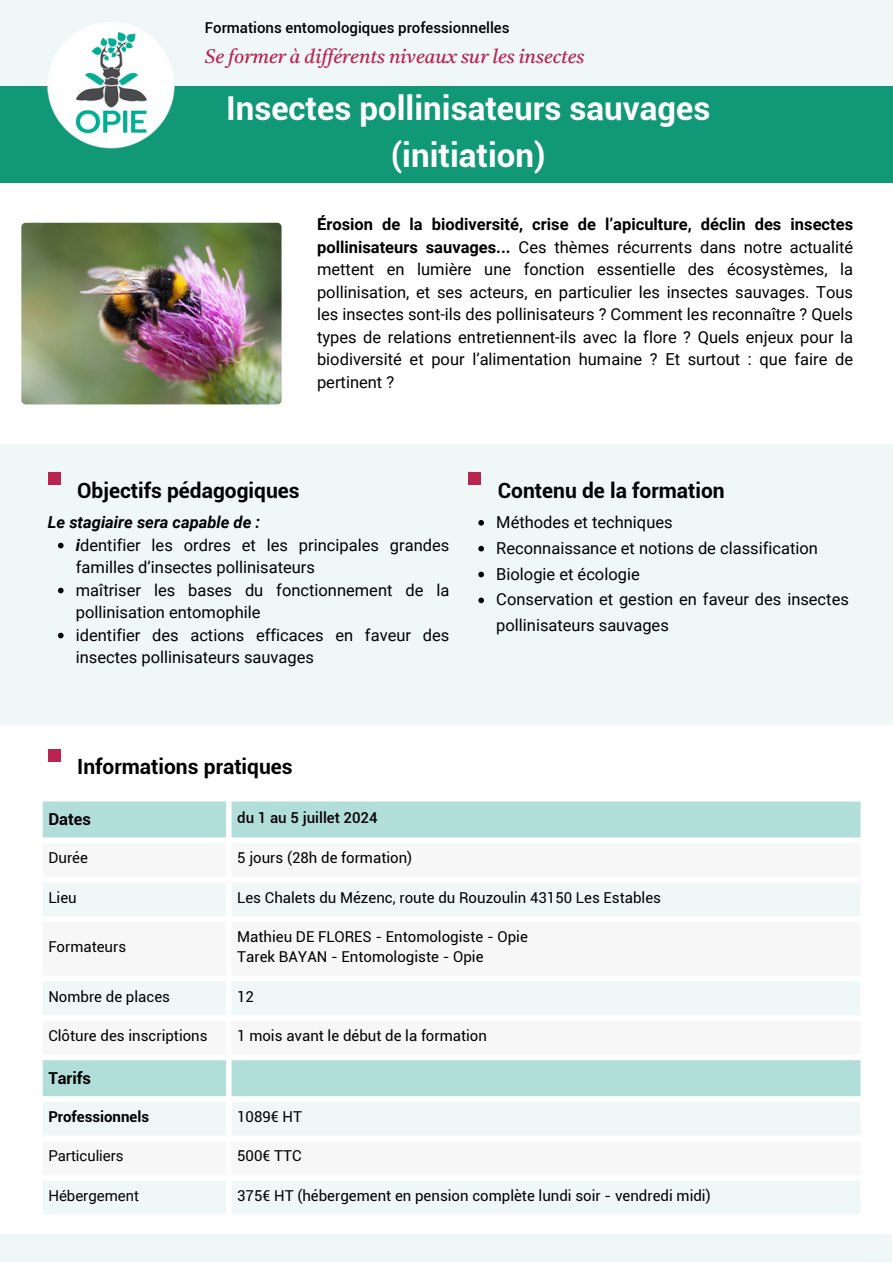
<style>
.page{position:relative;width:893px;height:1264px;background:#fff}
.page>*{position:absolute;margin:0;border:0;box-sizing:border-box;transform-origin:0 0}
.t1{font:700 33px/46px "Roboto";color:#fff;text-align:center}
.t2{font:700 21px "Roboto";color:#000}
.t3{font:italic 19.5px "Castoro";color:#ba2451}
.t4{font:16.5px/22.5px "Roboto";color:#000}
.t5{font:italic 700 16.5px "Roboto";color:#000}
.t6{font:700 16.5px "Roboto";color:#000}
.t7{font:15px "Roboto";color:#000}
.t8{font:500 15px "Roboto";color:#000}
.t9{font:700 15px "Roboto";color:#000}
.s1{font-weight:700}
.s2{font-weight:700;font-style:italic}
</style>
<div class="page">
<div style="left:0;top:85px;width:892px;height:98px;background:#119877"></div>
<div style="left:0;top:0;width:892px;height:85px;background:#eff7f7"></div>
<img style="left:48px;top:22px;width:127px;height:126px">
<div style="left:0;top:445px;width:892px;height:280px;background:#eff7f7"></div>
<img style="left:21px;top:223px;width:260px;height:181px;border-radius:4px">
<div style="left:48px;top:472px;width:13px;height:13px;background:#ba2451"></div>
<div style="left:468px;top:472px;width:13px;height:13px;background:#ba2451"></div>
<div style="left:48px;top:748px;width:13px;height:13px;background:#ba2451"></div>
<div style="left:43px;top:801px;width:817px;height:37px;background:#b2deda"></div>
<svg style="left:43px;top:883px;width:817px;height:331px;fill:#eff7f7"></svg>
<svg style="left:58px;top:542px;width:6px;height:6px"></svg>
<svg style="left:58px;top:587px;width:6px;height:6px"></svg>
<svg style="left:58px;top:632px;width:6px;height:6px"></svg>
<svg style="left:478px;top:520px;width:6px;height:5px"></svg>
<svg style="left:478px;top:546px;width:6px;height:5px"></svg>
<svg style="left:478px;top:571px;width:6px;height:6px"></svg>
<svg style="left:478px;top:597px;width:6px;height:6px"></svg>
<div style="left:0;top:1234px;width:892px;height:28px;background:#eff7f7"></div>
<p class="t8" style="left:205px;top:19px;width:306px">Formations entomologiques professionnelles</p>
<p class="t3" style="left:205px;top:48px;width:381px">Se former à dif érents niveaux sur les insectes</p>
<p class="t1" style="left:226px;top:86px;width:486px">Insectes pollinisateurs sauvages (initiation)</p>
<p class="t4" style="left:317px;top:213px;width:537px;text-align:justify"><span class="s1">Érosion de la biodiversité, crise de l’apiculture, déclin des insectes pollinisateurs sauvages...</span> Ces thèmes récurrents dans notre actualité mettent en lumière une fonction essentielle des écosystèmes, la pollinisation, et ses acteurs, en particulier les insectes sauvages. Tous les insectes sont-ils des pollinisateurs ? Comment les reconnaître ? Quels types de relations entretiennent-ils avec la flore ? Quels enjeux pour la biodiversité et pour l’alimentation humaine ? Et surtout : que faire de pertinent ?</p>
<p class="t2" style="left:77px;top:478px;width:224px">Objectifs pédagogiques</p>
<p class="t2" style="left:498px;top:478px;width:228px">Contenu de la formation</p>
<p class="t5" style="left:48px;top:513px;width:214px">Le stagiaire sera capable de :</p>
<p class="t4" style="left:496px;top:511px;width:178px">Méthodes et techniques</p>
<p class="t4" style="left:496px;top:537px;width:323px">Reconnaissance et notions de classification</p>
<p class="t4" style="left:496px;top:562px;width:145px">Biologie et écologie</p>
<p class="t4" style="left:496px;top:587px;width:354px;line-height:25.8px">Conservation et gestion en faveur des insectes pollinisateurs sauvages</p>
<p class="t4" style="left:76px;top:533px;width:375px"><span class="s2">i</span>dentifier les ordres et les principales grandes familles d’insectes pollinisateurs</p>
<p class="t4" style="left:76px;top:578px;width:375px">maîtriser les bases du fonctionnement de la pollinisation entomophile</p>
<p class="t4" style="left:76px;top:623px;width:375px">identifier des actions efficaces en faveur des insectes pollinisateurs sauvages</p>
<p class="t2" style="left:77px;top:755px;width:217px">Informations pratiques</p>
<p class="t6" style="left:48px;top:809px;width:44px">Dates</p>
<p class="t8" style="left:237px;top:809px;width:142px">du 1 au 5 juillet 2024</p>
<p class="t7" style="left:48px;top:849px;width:41px">Durée</p>
<p class="t7" style="left:237px;top:849px;width:176px">5 jours (28h de formation)</p>
<p class="t7" style="left:48px;top:888px;width:30px">Lieu</p>
<p class="t7" style="left:237px;top:888px;width:425px">Les Chalets du Mézenc, route du Rouzoulin 43150 Les Estables</p>
<p class="t7" style="left:48px;top:938px;width:79px">Formateurs</p>
<p class="t7" style="left:237px;top:928px;width:292px">Mathieu DE FLORES - Entomologiste - Opie</p>
<p class="t7" style="left:237px;top:948px;width:248px">Tarek BAYAN - Entomologiste - Opie</p>
<p class="t7" style="left:48px;top:987px;width:123px">Nombre de places</p>
<p class="t7" style="left:237px;top:987px;width:18px">12</p>
<p class="t7" style="left:48px;top:1027px;width:161px">Clôture des inscriptions</p>
<p class="t7" style="left:237px;top:1027px;width:251px">1 mois avant le début de la formation</p>
<p class="t6" style="left:48px;top:1068px;width:44px">Tarifs</p>
<p class="t9" style="left:48px;top:1108px;width:102px">Professionnels</p>
<p class="t7" style="left:237px;top:1108px;width:66px">1089€ HT</p>
<p class="t7" style="left:48px;top:1147px;width:77px">Particuliers</p>
<p class="t7" style="left:237px;top:1147px;width:66px">500€ TTC</p>
<p class="t7" style="left:48px;top:1186px;width:92px">Hébergement</p>
<p class="t7" style="left:237px;top:1186px;width:475px">375€ HT (hébergement en pension complète lundi soir - vendredi midi)</p>
</div>
